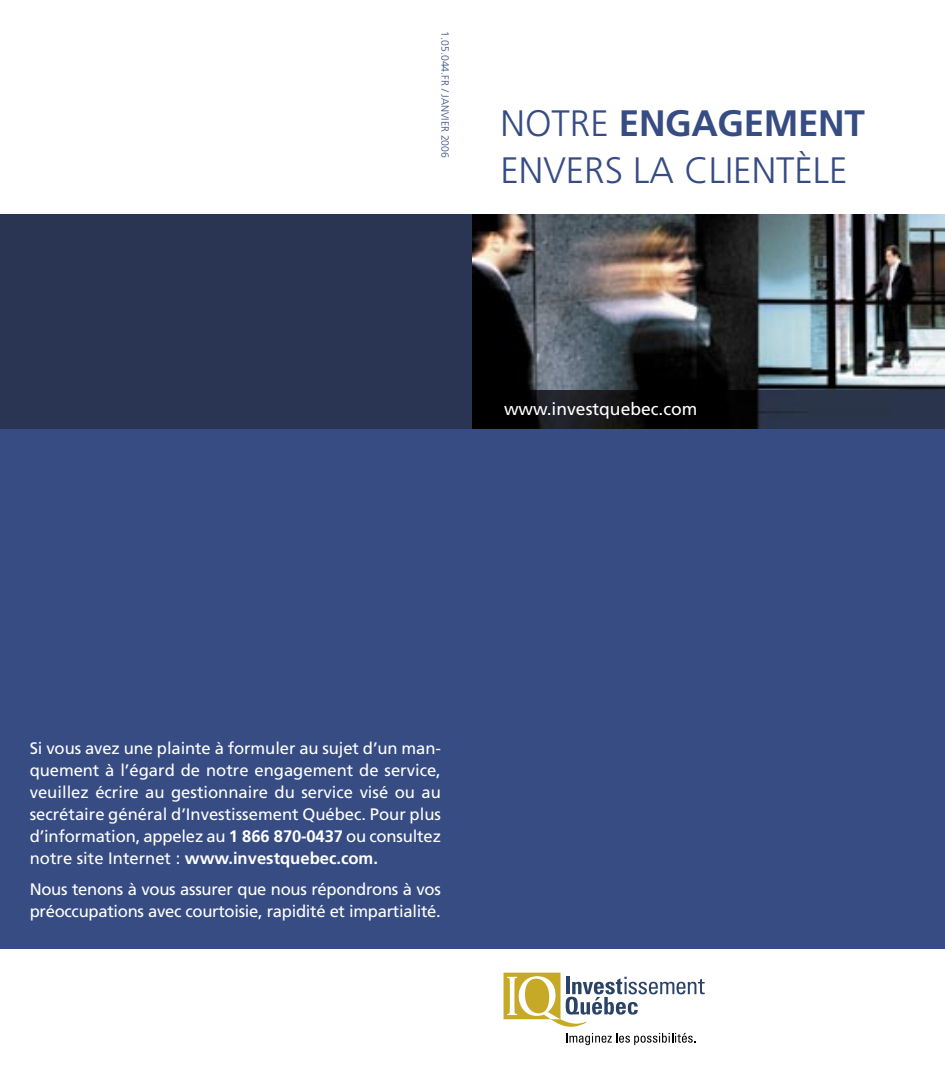
<style>
.page{position:relative;width:945px;height:1071px;background:#fff}
.page>*{position:absolute;margin:0;border:0;box-sizing:border-box;transform-origin:0 0}
.t1{font:300 36.75px/47.2px "Frutiger";color:#364c83}
.t2{font:17.5px "Frutiger";color:#fff}
.t3{font:16.62px/21.9px "Frutiger";letter-spacing:-.02em;color:#fff;text-align:justify}
.t4{font:300 10.5px "Frutiger";color:#364c83}
.s1{font-weight:700}
</style>
<div class="page">
<div style="left:0;top:242px;width:945px;height:706px;background:#364c83"></div>
<svg style="left:504px;top:973px;width:201px;height:54px"></svg>
<svg style="left:566px;top:1033px;width:129px;height:12px"></svg>
<div style="left:0;top:214px;width:945px;height:214px;background:#293552"></div>
<img style="left:473px;top:214px;width:472px;height:214px">
<hr style="left:472px;top:391px;width:1px;height:37px;background:#19191c">
<p class="t4" style="left:451px;top:31px;width:128px;rotate:90deg">1.05.044.FR / JANVIER 2006</p>
<h1 class="t1" style="left:501px;top:99px;width:366px">NOTRE <span class="s1">ENGAGEMENT<br></span>ENVERS LA CLIENTÈLE</h1>
<p class="t2" style="left:504px;top:399px;width:195px">www.investquebec.com</p>
<p class="t3" style="left:30px;top:738px;width:413px">Si vous avez une plainte à formuler au sujet d’un man&shy;quement à l’égard de notre engagement de service, veuillez écrire au gestionnaire du service visé ou au secrétaire général d’Investissement Québec. Pour plus d’information, appelez au <span class="s1">1 866 870-0437</span> ou consultez notre site Internet : <span class="s1">www.investquebec.com.</span></p>
<p class="t3" style="left:30px;top:878px;width:413px">Nous tenons à vous assurer que nous répondrons à vos préoccupations avec courtoisie, rapidité et impartialité.</p>
</div>
